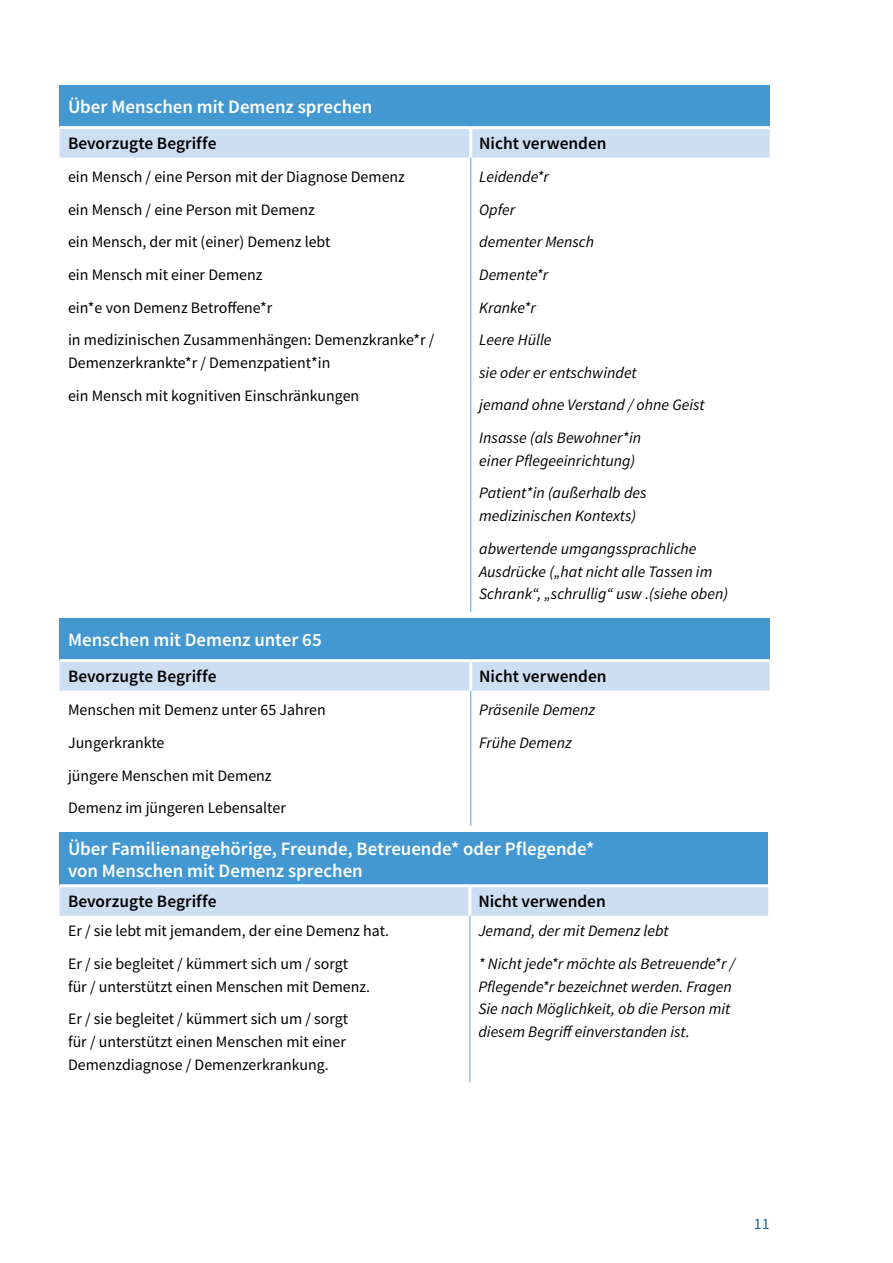
<style>
.page{position:relative;width:893px;height:1263px;background:#fff}
.page>*{position:absolute;margin:0;border:0;box-sizing:border-box;transform-origin:0 0}
.Headline_Level_2_Tab{font:600 18.9px/22.6px "Source Sans Pro";color:#fff}
.Headline_Level_3_Tab{font:600 17.4px "Source Sans Pro";color:#000}
.Tabelle_Text_schwarz{font:15.9px/22.8px "Source Sans Pro";color:#000}
.Tabelle_Text_schwarz-2{font:italic 15.9px/22.8px "Source Sans Pro";color:#000}
.t1{font:15.9px "Source Sans Pro";color:#1269b0}
</style>
<div class="page">
<div style="left:60px;top:85px;width:710px;height:43px;background:#4398d1"></div>
<div style="left:60px;top:129px;width:710px;height:29px;background:#cddef2"></div>
<hr style="left:60px;top:126px;width:411px;height:3px;background:#fff">
<hr style="left:471px;top:126px;width:299px;height:3px;background:#fff">
<hr style="left:469px;top:129px;width:3px;height:29px;background:#fff">
<hr style="left:470px;top:158px;width:1px;height:454px;background:#9abfe4">
<div style="left:60px;top:618px;width:710px;height:43px;background:#4398d1"></div>
<div style="left:60px;top:662px;width:710px;height:29px;background:#cddef2"></div>
<hr style="left:60px;top:659px;width:411px;height:3px;background:#fff">
<hr style="left:471px;top:659px;width:299px;height:3px;background:#fff">
<hr style="left:469px;top:662px;width:3px;height:29px;background:#fff">
<hr style="left:470px;top:691px;width:1px;height:135px;background:#9abfe4">
<div style="left:60px;top:832px;width:708px;height:54px;background:#4398d1"></div>
<div style="left:60px;top:887px;width:708px;height:29px;background:#cddef2"></div>
<hr style="left:60px;top:884px;width:410px;height:3px;background:#fff">
<hr style="left:470px;top:884px;width:298px;height:3px;background:#fff">
<hr style="left:468px;top:887px;width:3px;height:29px;background:#fff">
<hr style="left:469px;top:916px;width:2px;height:166px;background:#9abfe4">
<p class="Headline_Level_2_Tab" style="left:68px;top:96px;width:306px">Über Menschen mit Demenz sprechen</p>
<p class="Headline_Level_3_Tab" style="left:68px;top:132px;width:150px">Bevorzugte Begriffe</p>
<p class="Headline_Level_3_Tab" style="left:479px;top:132px;width:129px">Nicht verwenden</p>
<p class="Tabelle_Text_schwarz" style="left:68px;top:166px;width:338px">ein Mensch / eine Person mit der Diagnose Demenz</p>
<p class="Tabelle_Text_schwarz" style="left:68px;top:198px;width:248px">ein Mensch / eine Person mit Demenz</p>
<p class="Tabelle_Text_schwarz" style="left:68px;top:231px;width:264px">ein Mensch, der mit (einer) Demenz lebt</p>
<p class="Tabelle_Text_schwarz" style="left:68px;top:263px;width:196px">ein Mensch mit einer Demenz</p>
<p class="Tabelle_Text_schwarz" style="left:68px;top:296px;width:206px">ein*e von Demenz Betroffene*r</p>
<p class="Tabelle_Text_schwarz" style="left:68px;top:328px;width:368px">in medizinischen Zusammenhängen: Demenzkranke*r /<br>Demenzerkrankte*r / Demenzpatient*in</p>
<p class="Tabelle_Text_schwarz" style="left:68px;top:384px;width:293px">ein Mensch mit kognitiven Einschränkungen</p>
<p class="Tabelle_Text_schwarz-2" style="left:479px;top:166px;width:71px">Leidende*r</p>
<p class="Tabelle_Text_schwarz-2" style="left:479px;top:198px;width:37px">Opfer</p>
<p class="Tabelle_Text_schwarz-2" style="left:479px;top:231px;width:116px">dementer Mensch</p>
<p class="Tabelle_Text_schwarz-2" style="left:479px;top:263px;width:71px">Demente*r</p>
<p class="Tabelle_Text_schwarz-2" style="left:479px;top:296px;width:58px">Kranke*r</p>
<p class="Tabelle_Text_schwarz-2" style="left:479px;top:328px;width:74px">Leere Hülle</p>
<p class="Tabelle_Text_schwarz-2" style="left:479px;top:361px;width:159px">sie oder er entschwindet</p>
<p class="Tabelle_Text_schwarz-2" style="left:479px;top:394px;width:227px">jemand ohne Verstand / ohne Geist</p>
<p class="Tabelle_Text_schwarz-2" style="left:479px;top:426px;width:163px">Insasse (als Bewohner*in einer Pflegeeinrichtung)</p>
<p class="Tabelle_Text_schwarz-2" style="left:479px;top:482px;width:169px">Patient*in (außerhalb des medizinischen Kontexts)</p>
<p class="Tabelle_Text_schwarz-2" style="left:479px;top:537px;width:250px">abwertende umgangssprachliche<br>Ausdrücke („hat nicht alle Tassen im<br>Schrank“, „schrullig“ usw .(siehe oben)</p>
<p class="Headline_Level_2_Tab" style="left:68px;top:629px;width:255px">Menschen mit Demenz unter 65</p>
<p class="Headline_Level_3_Tab" style="left:68px;top:665px;width:150px">Bevorzugte Begriffe</p>
<p class="Headline_Level_3_Tab" style="left:479px;top:665px;width:129px">Nicht verwenden</p>
<p class="Tabelle_Text_schwarz" style="left:68px;top:699px;width:259px">Menschen mit Demenz unter 65 Jahren</p>
<p class="Tabelle_Text_schwarz" style="left:68px;top:731px;width:98px">Jungerkrankte</p>
<p class="Tabelle_Text_schwarz" style="left:68px;top:764px;width:205px">jüngere Menschen mit Demenz</p>
<p class="Tabelle_Text_schwarz" style="left:68px;top:796px;width:219px">Demenz im jüngeren Lebensalter</p>
<p class="Tabelle_Text_schwarz-2" style="left:479px;top:699px;width:117px">Präsenile Demenz</p>
<p class="Tabelle_Text_schwarz-2" style="left:479px;top:731px;width:94px">Frühe Demenz</p>
<p class="Headline_Level_2_Tab" style="left:68px;top:837px;width:528px">Über Familienangehörige, Freunde, Betreuende* oder Pflegende* von Menschen mit Demenz sprechen</p>
<p class="Headline_Level_3_Tab" style="left:68px;top:890px;width:150px">Bevorzugte Begriffe</p>
<p class="Headline_Level_3_Tab" style="left:478px;top:890px;width:129px">Nicht verwenden</p>
<p class="Tabelle_Text_schwarz" style="left:68px;top:919px;width:323px">Er / sie lebt mit jemandem, der eine Demenz hat.</p>
<p class="Tabelle_Text_schwarz" style="left:68px;top:952px;width:304px">Er / sie begleitet / kümmert sich um / sorgt für / unterstützt einen Menschen mit Demenz.</p>
<p class="Tabelle_Text_schwarz" style="left:68px;top:1007px;width:282px">Er / sie begleitet / kümmert sich um / sorgt für / unterstützt einen Menschen mit einer<br>Demenzdiagnose / Demenzerkrankung.</p>
<p class="Tabelle_Text_schwarz-2" style="left:478px;top:919px;width:192px">Jemand, der mit Demenz lebt</p>
<p class="Tabelle_Text_schwarz-2" style="left:478px;top:952px;width:258px">* Nicht jede*r möchte als Betreuende*r / Pflegende*r bezeichnet werden. Fragen Sie nach Möglichkeit, ob die Person mit diesem Begriff einverstanden ist.</p>
<p class="t1" style="left:754px;top:1213px;width:17px">11</p>
</div>
